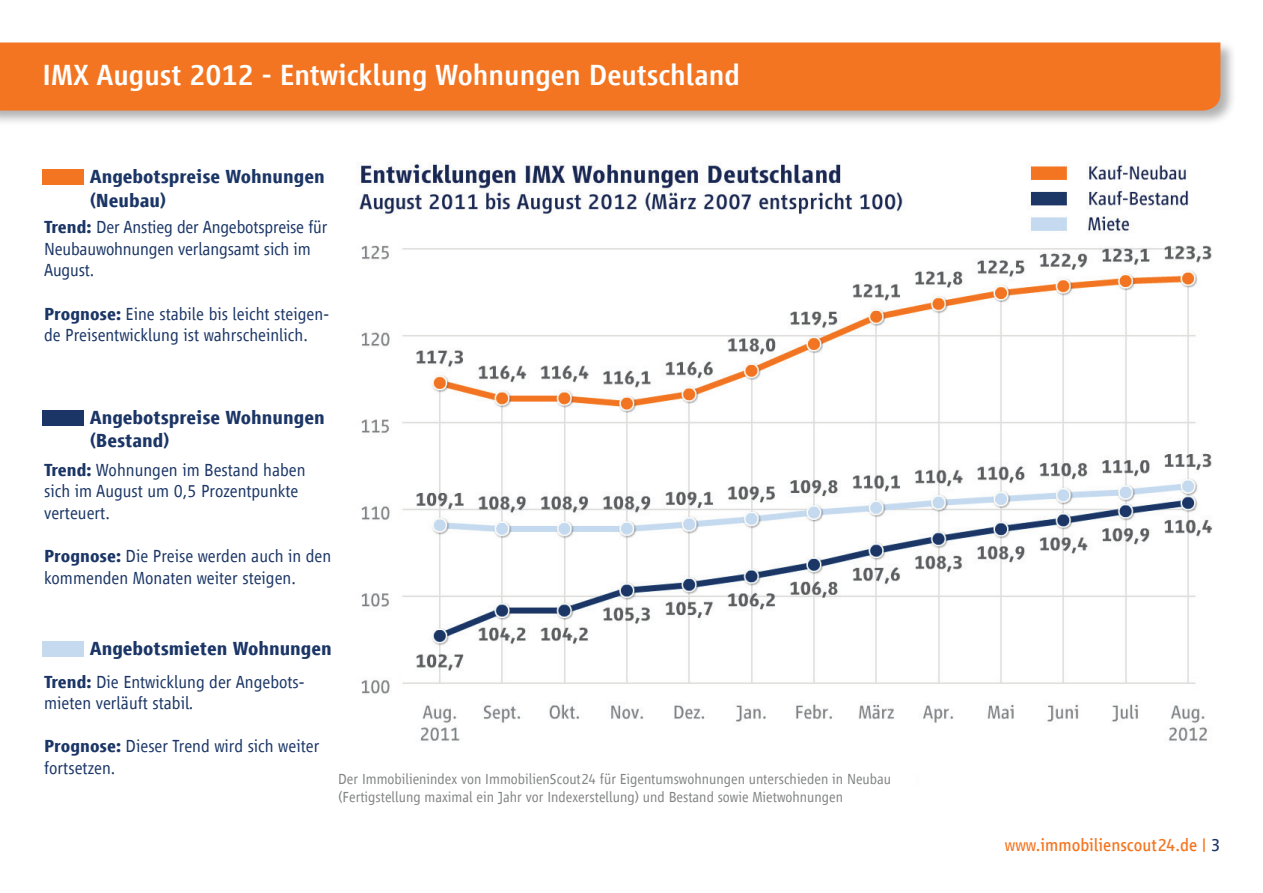
<style>
.page{position:relative;width:1263px;height:893px;background:#fff}
.page>*{position:absolute;margin:0;border:0;box-sizing:border-box;transform-origin:0 0}
.t1{font:500 30px "Scout Vialog";color:#fff}
.t2{font:700 19.5px/23.4px "Scout Vialog";color:#1b3666}
.t3{font:300 18px/21.6px "Scout Vialog";color:#1b3666}
.t4{font:18px "Scout Vialog";color:#f47521}
.t5{font:300 15px/18px "Scout Vialog";color:#828383}
.s1{font-weight:700}
.s2{color:#1b3666}
</style>
<div class="page">
<div style="left:0;top:40px;width:1236px;height:87px;background:#231f20;opacity:.35"></div>
<div style="left:0;top:43px;width:1220px;height:68px;background:#f47521"></div>
<svg style="left:43px;top:169px;width:41px;height:16px"></svg>
<svg style="left:43px;top:641px;width:41px;height:16px"></svg>
<svg style="left:43px;top:410px;width:41px;height:16px"></svg>
<img style="left:358px;top:162px;width:854px;height:580px">
<h1 class="t1" style="left:43px;top:59px;width:699px">IMX August 2012 - Entwicklung Wohnungen Deutschland</h1>
<p class="t2" style="left:90px;top:165px;width:237px">Angebotspreise Wohnungen (Neubau)</p>
<p class="t3" style="left:44px;top:216px;width:285px"><span class="s1">Trend:</span> Der Anstieg der Angebotspreise für<br>Neubauwohnungen verlangsamt sich im<br>August.</p>
<p class="t3" style="left:44px;top:303px;width:286px"><span class="s1">Prognose:</span> Eine stabile bis leicht steigen&shy;de Preisentwicklung ist wahrscheinlich.</p>
<p class="t2" style="left:90px;top:406px;width:237px">Angebotspreise Wohnungen (Bestand)</p>
<p class="t3" style="left:44px;top:459px;width:263px"><span class="s1">Trend:</span> Wohnungen im Bestand haben sich im August um 0,5 Prozentpunkte verteuert.</p>
<p class="t3" style="left:44px;top:546px;width:289px"><span class="s1">Prognose:</span> Die Preise werden auch in den kommenden Monaten weiter steigen.</p>
<p class="t2" style="left:90px;top:637px;width:244px">Angebotsmieten Wohnungen</p>
<p class="t3" style="left:44px;top:671px;width:262px"><span class="s1">Trend:</span> Die Entwicklung der Angebots&shy;mieten verläuft stabil.</p>
<p class="t3" style="left:44px;top:736px;width:277px"><span class="s1">Prognose:</span> Dieser Trend wird sich weiter fortsetzen.</p>
<p class="t5" style="left:338px;top:770px;width:554px">Der Immobilienindex von ImmobilienScout24 für Eigentumswohnungen unterschieden in Neubau (Fertigstellung maximal ein Jahr vor Indexerstellung) und Bestand sowie Mietwohnungen</p>
<p class="t4" style="left:1005px;top:835px;width:217px">www.immobilienscout24.de | <span class="s2">3</span></p>
</div>
